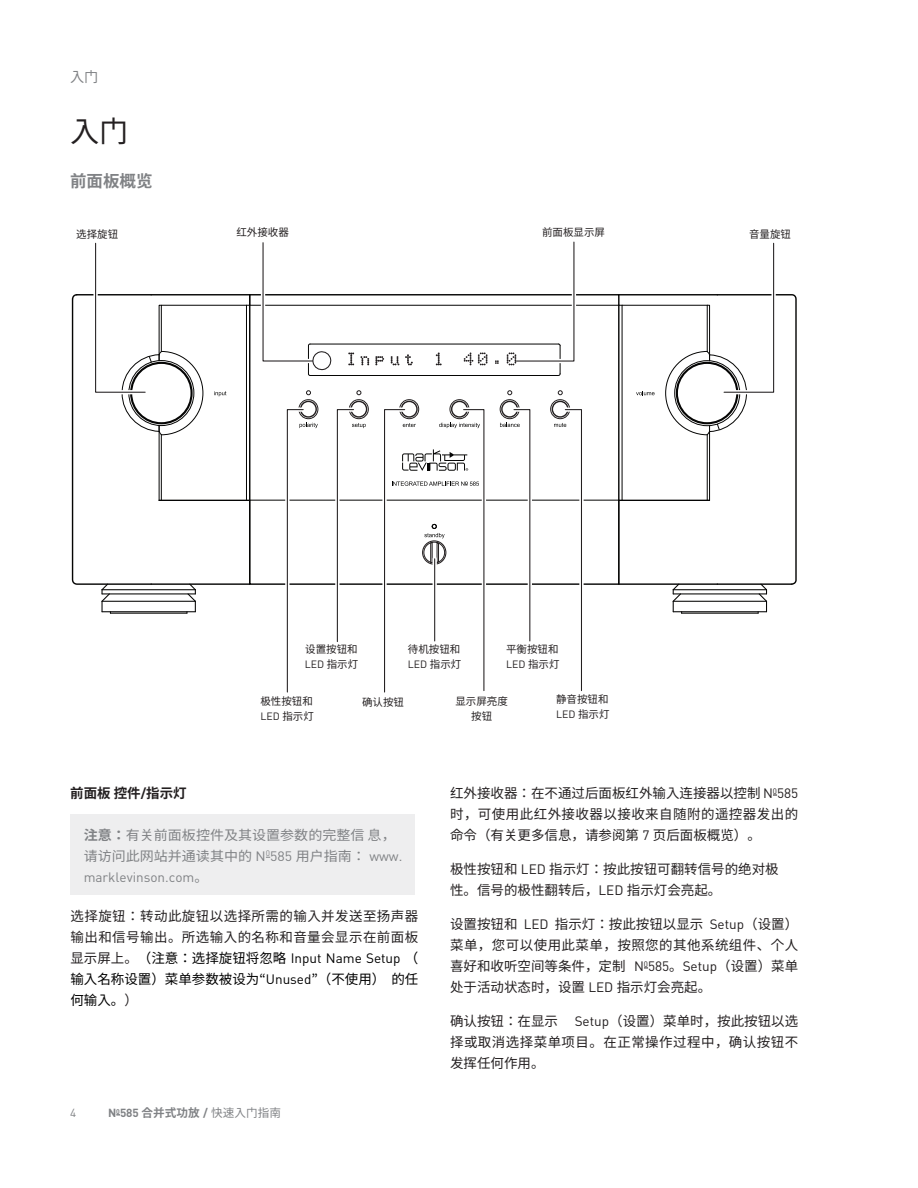
<style>
.page{position:relative;width:918px;height:1188px;background:#fff}
.page>*{position:absolute;margin:0;border:0;box-sizing:border-box;transform-origin:0 0}
.ParaStyle01-Leading{font:29.25px "Noto Sans CJ Kjp";color:#231f20}
.ParaStyle01-Leading-2{font:700 16.5px "Noto Sans CJ Kjp";color:#808285}
.ParaStyle01-Leading-3{font:14.25px "Noto Sans CJ Kjp";color:#808285}
.ParaStyle05-Leading{font:13.5px/21px "Noto Sans CJ Kjp";letter-spacing:.03em;color:#231f20;text-align:justify}
.ParaStyle09-Leading{font:13.5px/21px "Noto Sans CJ Kjp";color:#808285;scale:1.04 1}
.ParaStyle09-Leading-2{font:13.5px/21px "Noto Sans CJ Kjp";color:#231f20}
.ParaStyle01-Leading-4{font:700 13.5px "Noto Sans CJ Kjp";color:#231f20}
.ParaStyle02-Leading{font:11.7px "Noto Sans CJ Kjp";color:#808285}
.ParaStyle02-Leading-2{font:11.7px "DINOT";color:#808285}
.ParaStyle12-Leading{font:10.5px/15px "Noto Sans CJ Kjp";color:#231f20}
.ParaStyle01-Leading-5{font:10.5px "Noto Sans CJ Kjp";color:#231f20}
.ParaStyle12-Leading-2{font:10.5px "DINOT";color:#231f20}
.ParaStyle13-Leading{font:10.5px "Noto Sans CJ Kjp";color:#231f20}
.s1{font-family:"DINOT"}
.s2{font-family:"Noto Sans CJ Kjp"}
.s3{font-weight:700}
.s4{color:#000}
.s5{font-family:"DINOT";color:#000}
.s6{font-family:"DINOT";font-weight:700}
</style>
<div class="page">
<div style="left:70px;top:814px;width:345px;height:81px;background:#eeeeef"></div>
<hr style="left:682px;top:613px;width:76px;height:1px;background:#050504">
<hr style="left:622px;top:305px;width:1px;height:195px;background:#050504">
<hr style="left:622px;top:305px;width:85px;height:1px;background:#050504">
<hr style="left:619px;top:294px;width:98px;height:1px;background:#050504">
<hr style="left:619px;top:500px;width:91px;height:1px;background:#050504">
<hr style="left:619px;top:583px;width:98px;height:2px;background:#050504">
<svg style="left:665px;top:242px;width:132px;height:371px"></svg>
<svg style="left:71px;top:241px;width:551px;height:452px"></svg>
<svg style="left:636px;top:391px;width:19px;height:4px"></svg>
<p class="ParaStyle01-Leading-3" style="left:70px;top:69px;width:30px">入门</p>
<p class="ParaStyle01-Leading" style="left:70px;top:114px;width:60px">入门</p>
<p class="ParaStyle01-Leading-2" style="left:70px;top:172px;width:84px">前面板概览</p>
<p class="ParaStyle01-Leading-5" style="left:76px;top:229px;width:44px">选择旋钮</p>
<p class="ParaStyle01-Leading-5" style="left:236px;top:226px;width:54px">红外接收器</p>
<p class="ParaStyle01-Leading-5" style="left:542px;top:226px;width:64px">前面板显示屏</p>
<p class="ParaStyle01-Leading-5" style="left:749px;top:228px;width:43px">音量旋钮</p>
<p class="ParaStyle12-Leading" style="left:408px;top:642px;width:55px">待机按钮和<br><span class="s1">LED</span> 指示灯</p>
<p class="ParaStyle12-Leading" style="left:506px;top:642px;width:55px">平衡按钮和<br><span class="s1">LED</span> 指示灯</p>
<p class="ParaStyle12-Leading" style="left:305px;top:642px;width:55px">设置按钮和<br><span class="s1">LED</span> 指示灯</p>
<p class="ParaStyle13-Leading" style="left:260px;top:695px;width:54px">极性按钮和</p>
<p class="ParaStyle12-Leading-2" style="left:260px;top:709px;width:55px">LED <span class="s2">指示灯</span></p>
<p class="ParaStyle12-Leading" style="left:556px;top:692px;width:55px">静音按钮和<br><span class="s1">LED</span> 指示灯</p>
<p class="ParaStyle12-Leading" style="left:455px;top:694px;width:54px;text-align:center">显示屏亮度按钮</p>
<p class="ParaStyle01-Leading-5" style="left:362px;top:696px;width:43px">确认按钮</p>
<p class="ParaStyle01-Leading-4" style="left:70px;top:786px;width:118px">前面板控件<span class="s1">/</span>指示灯</p>
<p class="ParaStyle09-Leading" style="left:84px;top:825px;width:308px"><span class="s3">注意：</span>有关前面板控件及其设置参数的完整信 息，请访问此网站并通读其中的 <span class="s1">N</span><sup>0</sup><span class="s1">585</span> 用户指南： <span class="s1">www. marklevinson.com</span>。</p>
<p class="ParaStyle05-Leading" style="left:70px;top:906px;width:349px">选择旋钮：转动此旋钮以选择所需的输入并发送至扬声器输出和信号输出。所选输入的名称和音量会显示在前面板显示屏上。<span class="s4">（注意：选择旋钮将忽略</span> <span class="s5">Input Name Setup</span> <span class="s4">（输入名称设置）菜单参数被设为“</span><span class="s5">Unused</span><span class="s4">”（不使用） 的任何输入。</span>）</p>
<p class="ParaStyle02-Leading-2" style="left:70px;top:1105px;width:8px">4</p>
<p class="ParaStyle02-Leading" style="left:108px;top:1106px;width:174px"><span class="s6">N</span><sup>0</sup><span class="s6">585</span> <span class="s3">合并式功放</span> <span class="s6">/</span> 快速入门指南</p>
<p class="ParaStyle05-Leading" style="left:450px;top:783px;width:350px">红外接收器：在不通过后面板红外输入连接器以控制 <span class="s1">N</span><sup>0</sup><span class="s1">585</span>时，可使用此红外接收器以接收来自随附的遥控器发出的命令（有关更多信息，请参阅第 <span class="s1">7</span> 页后面板概览）。</p>
<p class="ParaStyle09-Leading-2" style="left:450px;top:859px;width:330px">极性按钮和 <span class="s1">LED</span> 指示灯：按此按钮可翻转信号的绝对极性。信号的极性翻转后，<span class="s1">LED</span> 指示灯会亮起。</p>
<p class="ParaStyle05-Leading" style="left:450px;top:914px;width:350px">设置按钮和 <span class="s1">LED</span> 指示灯：按此按钮以显示 <span class="s1">Setup</span>（设置）菜单，您可以使用此菜单，按照您的其他系统组件、个人喜好和收听空间等条件，定制 <span class="s1">N</span><sup>0</sup><span class="s1">585</span>。<span class="s1">Setup</span>（设置）菜单处于活动状态时，设置 <span class="s1">LED</span> 指示灯会亮起。</p>
<p class="ParaStyle05-Leading" style="left:450px;top:1011px;width:350px">确认按钮：在显示 <span class="s1">Setup</span>（设置）菜单时，按此按钮以选择或取消选择菜单项目。在正常操作过程中，确认按钮不发挥任何作用。</p>
</div>
